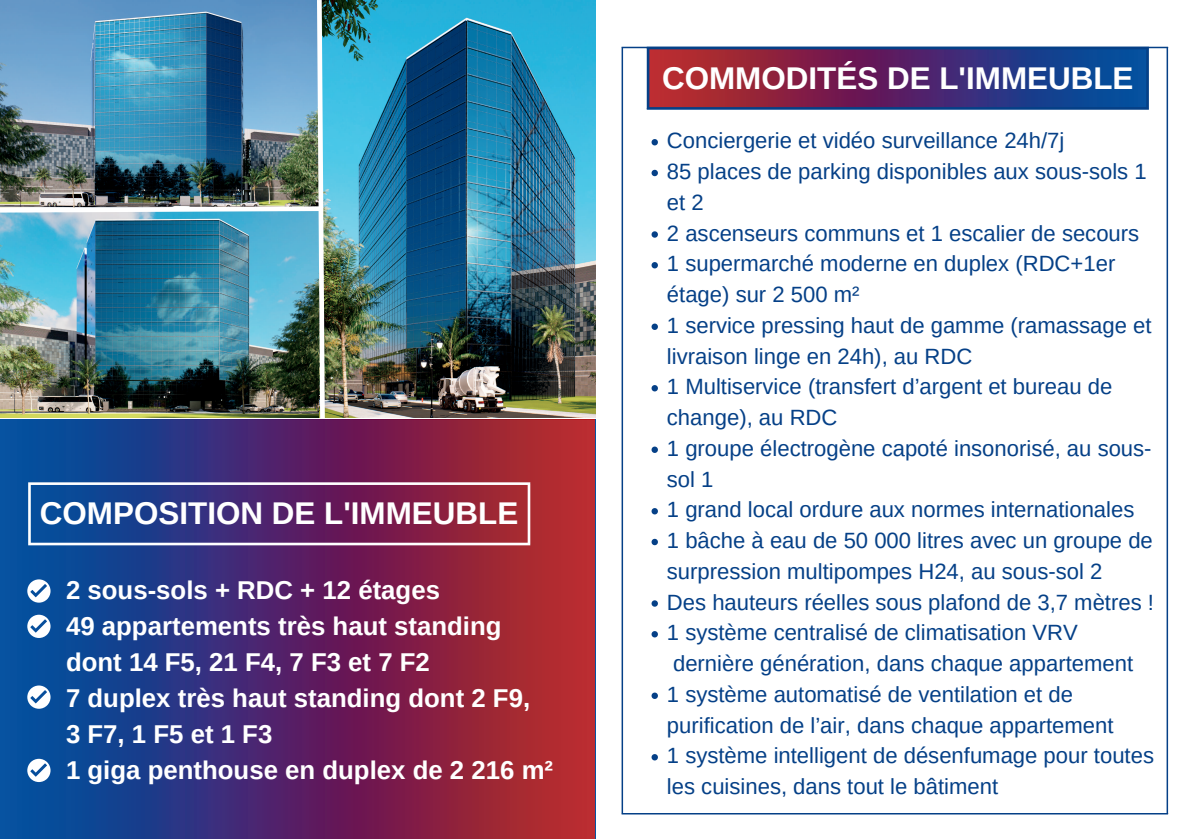
<style>
.page{position:relative;width:1191px;height:839px;background:#fff}
.page>*{position:absolute;margin:0;border:0;box-sizing:border-box;transform-origin:0 0}
.t1{font:700 31.4px "Arimo";color:#fff}
.t2{font:700 25.75px/36px "Arimo";color:#fff}
.t3{font:22.05px/30.8px "Arimo";color:#054087}
</style>
<div class="page">
<img style="left:327px;top:0;width:268px;height:417px">
<img style="left:0;top:0;width:327px;height:418px">
<svg style="left:0;top:419px;width:595px;height:420px;background:#582d64"></svg>
<hr style="left:28px;top:485px;width:3px;height:58px;background:#fff">
<hr style="left:527px;top:485px;width:3px;height:58px;background:#fff">
<hr style="left:28px;top:482px;width:502px;height:3px;background:#fff">
<hr style="left:28px;top:543px;width:502px;height:2px;background:#fff">
<hr style="left:621px;top:48px;width:2px;height:765px;background:#054087">
<hr style="left:1166px;top:48px;width:2px;height:765px;background:#054087">
<hr style="left:621px;top:47px;width:547px;height:1px;background:#054087">
<hr style="left:621px;top:813px;width:547px;height:1px;background:#054087">
<svg style="left:651px;top:139px;width:7px;height:6px"></svg>
<svg style="left:651px;top:170px;width:7px;height:6px"></svg>
<svg style="left:651px;top:231px;width:7px;height:7px"></svg>
<svg style="left:651px;top:262px;width:7px;height:6px"></svg>
<svg style="left:651px;top:324px;width:7px;height:6px"></svg>
<svg style="left:651px;top:385px;width:7px;height:6px"></svg>
<svg style="left:651px;top:447px;width:7px;height:6px"></svg>
<svg style="left:651px;top:508px;width:7px;height:6px"></svg>
<svg style="left:651px;top:539px;width:7px;height:6px"></svg>
<svg style="left:651px;top:600px;width:7px;height:7px"></svg>
<svg style="left:651px;top:631px;width:7px;height:6px"></svg>
<svg style="left:651px;top:692px;width:7px;height:7px"></svg>
<svg style="left:651px;top:754px;width:7px;height:6px"></svg>
<svg style="left:649px;top:49px;width:497px;height:58px;background:#592d63"></svg>
<hr style="left:647px;top:49px;width:2px;height:58px;background:#054087">
<hr style="left:1146px;top:49px;width:2px;height:58px;background:#054087">
<hr style="left:647px;top:47px;width:501px;height:2px;background:#054087">
<hr style="left:647px;top:107px;width:501px;height:3px;background:#054087">
<svg style="left:27px;top:615px;width:24px;height:23px"></svg>
<svg style="left:27px;top:685px;width:24px;height:24px"></svg>
<svg style="left:27px;top:759px;width:24px;height:23px"></svg>
<svg style="left:27px;top:579px;width:24px;height:24px"></svg>
<h1 class="t1" style="left:40px;top:496px;width:480px">COMPOSITION DE L'IMMEUBLE</h1>
<p class="t2" style="left:66px;top:572px;width:488px">2 sous-sols + RDC + 12 étages<br>49 appartements très haut standing dont 14 F5, 21 F4, 7 F3 et 7 F2<br>7 duplex très haut standing dont 2 F9,<br>3F7,1F5et1F3<br>1 giga penthouse en duplex de 2 216 m²</p>
<h1 class="t1" style="left:662px;top:61px;width:473px">COMMODITÉS DE L'IMMEUBLE</h1>
<p class="t3" style="left:667px;top:125px;width:488px">Conciergerie et vidéo surveillance 24h/7j<br>85 places de parking disponibles aux sous-sols 1 et 2<br>2 ascenseurs communs et 1 escalier de secours 1 supermarché moderne en duplex (RDC+1er étage) sur 2 500 m²<br>1 service pressing haut de gamme (ramassage et livraison linge en 24h), au RDC<br>1 Multiservice (transfert d’argent et bureau de change), au RDC<br>1 groupe électrogène capoté insonorisé, au sous&shy;sol 1<br>1 grand local ordure aux normes internationales<br>1 bâche à eau de 50 000 litres avec un groupe de surpression multipompes H24, au sous-sol 2<br>Des hauteurs réelles sous plafond de 3,7 mètres !<br>1 système centralisé de climatisation VRV dernière génération, dans chaque appartement<br>1 système automatisé de ventilation et de purification de l’air, dans chaque appartement<br>1 système intelligent de désenfumage pour toutes les cuisines, dans tout le bâtiment</p>
</div>
